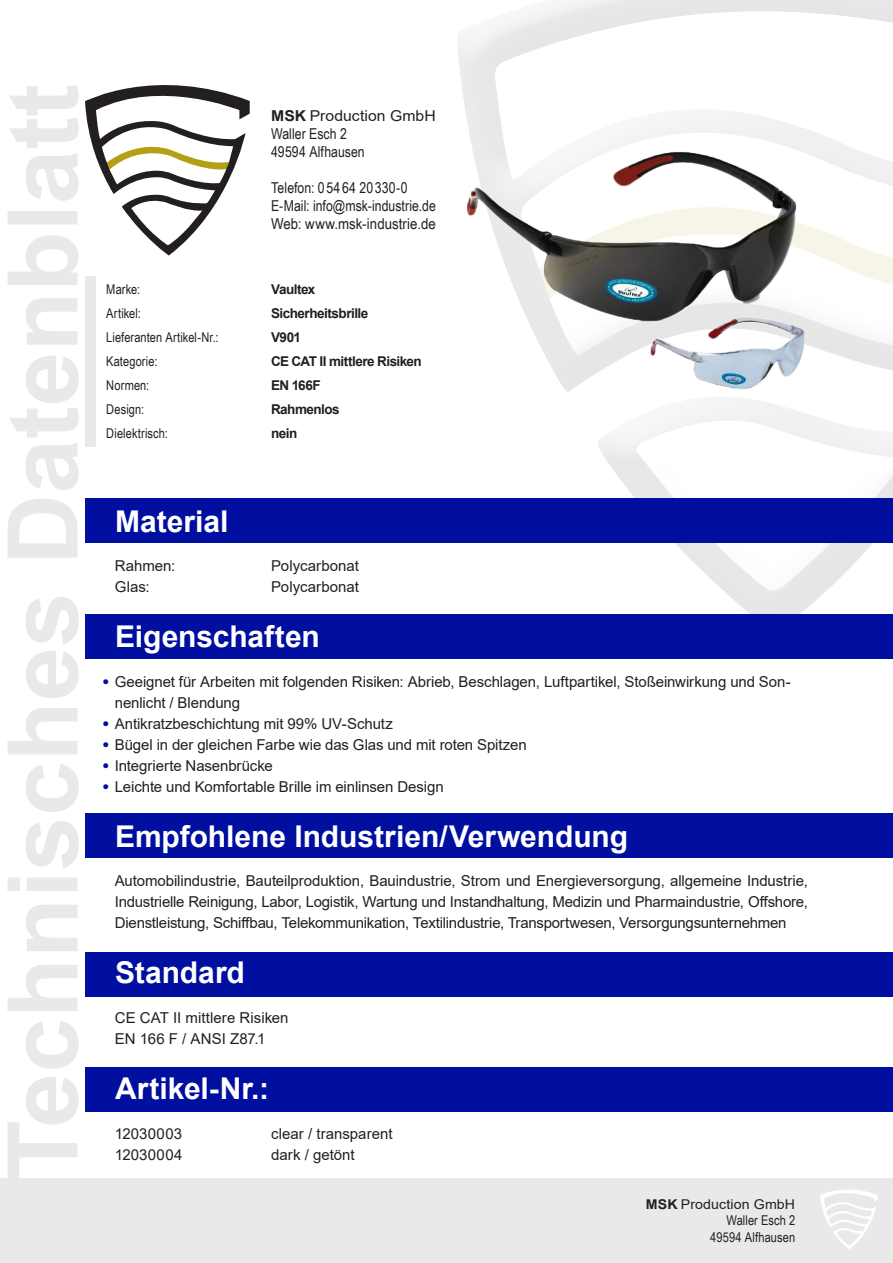
<style>
.page{position:relative;width:893px;height:1263px;background:#fff}
.page>*{position:absolute;margin:0;border:0;box-sizing:border-box;transform-origin:0 0}
.Rahmen_blau_weiß{font:700 30px "Arial";letter-spacing:-.005em;color:#fff}
.fließtext{font:15px/21px "Arial";letter-spacing:-.005em;color:#231f20}
.Aufzählung_ohne_punk{font:15px "Arial";letter-spacing:.005em;color:#231f20}
.t1{font:15px/18px "Arial Narrow";letter-spacing:.005em;color:#231f20}
.fließtext-2{font:15px "Arial";letter-spacing:-.005em;color:#231f20;scale:1.05 1}
.t2{font:13.5px/24px "Arial Narrow";letter-spacing:.01em;color:#231f20}
.rechte_spalte{font:700 13.5px "Arial";letter-spacing:-.04em;color:#231f20}
.t3{font:13.5px "Arial";letter-spacing:.01em;color:#231f20;scale:1.05 1}
.s1{font-weight:700}
.s2{font-weight:900;color:#000fa0}
</style>
<div class="page">
<div style="left:0;top:1178px;width:893px;height:85px;background:#e9e9e9"></div>
<svg style="left:820px;top:1189px;width:58px;height:60px"></svg>
<svg style="left:8px;top:85px;width:71px;height:1093px"></svg>
<div style="left:456px;top:0;width:437px;height:483px;background:#fff;opacity:.75"></div>
<div style="left:474px;top:0;width:419px;height:632px;background:#231f20;opacity:.75"></div>
<svg style="left:85px;top:85px;width:165px;height:170px"></svg>
<div style="left:85px;top:276px;width:11px;height:170px;background:#e9e9e9"></div>
<div style="left:85px;top:497px;width:808px;height:45px;background:#000fa0"></div>
<div style="left:85px;top:614px;width:808px;height:45px;background:#000fa0"></div>
<div style="left:85px;top:813px;width:808px;height:45px;background:#000fa0"></div>
<div style="left:85px;top:951px;width:808px;height:45px;background:#000fa0"></div>
<div style="left:85px;top:1067px;width:808px;height:45px;background:#000fa0"></div>
<img style="left:457px;top:141px;width:351px;height:249px">
<p class="t2" style="left:106px;top:277px;width:114px">Marke:<br>Artikel:<br>Lieferanten Artikel-Nr.:<br>Kategorie:<br>Normen:<br>Design:<br>Dielektrisch:</p>
<p class="fließtext-2" style="left:271px;top:106px;width:158px"><span class="s1">MSK</span> Production GmbH</p>
<p class="t1" style="left:271px;top:125px;width:95px">Waller Esch 2<br>49594 Alfhausen</p>
<p class="t1" style="left:271px;top:179px;width:166px">Telefon: 05464 20330-0<br>E-Mail: info@msk-industrie.de<br>Web: www.msk-industrie.de</p>
<p class="rechte_spalte" style="left:271px;top:280px;width:46px">Vaultex</p>
<p class="rechte_spalte" style="left:271px;top:304px;width:99px">Sicherheitsbrille</p>
<p class="rechte_spalte" style="left:271px;top:328px;width:31px">V901</p>
<p class="rechte_spalte" style="left:271px;top:352px;width:152px">CE CAT II mittlere Risiken</p>
<p class="rechte_spalte" style="left:271px;top:376px;width:51px">EN 166F</p>
<p class="rechte_spalte" style="left:271px;top:400px;width:70px">Rahmenlos</p>
<p class="rechte_spalte" style="left:271px;top:424px;width:28px">nein</p>
<p class="Rahmen_blau_weiß" style="left:115px;top:500px;width:115px">Material</p>
<p class="Aufzählung_ohne_punk" style="left:115px;top:556px;width:62px">Rahmen:</p>
<p class="Aufzählung_ohne_punk" style="left:271px;top:556px;width:89px">Polycarbonat</p>
<p class="Aufzählung_ohne_punk" style="left:115px;top:577px;width:36px">Glas:</p>
<p class="Aufzählung_ohne_punk" style="left:271px;top:577px;width:89px">Polycarbonat</p>
<p class="Rahmen_blau_weiß" style="left:115px;top:616px;width:206px">Eigenschaften</p>
<p class="fließtext" style="left:115px;top:671px;width:677px;text-indent:-13px"><span class="s2">•</span> Geeignet für Arbeiten mit folgenden Risiken: Abrieb, Beschlagen, Luftpartikel, Stoßeinwirkung und Son&shy;nenlicht / Blendung</p>
<p class="fließtext" style="left:102px;top:713px;width:292px"><span class="s2">•</span> Antikratzbeschichtung mit 99% UV-Schutz</p>
<p class="fließtext" style="left:102px;top:734px;width:426px"><span class="s2">•</span> Bügel in der gleichen Farbe wie das Glas und mit roten Spitzen</p>
<p class="fließtext" style="left:102px;top:755px;width:172px"><span class="s2">•</span> Integrierte Nasenbrücke</p>
<p class="fließtext" style="left:102px;top:776px;width:343px"><span class="s2">•</span> Leichte und Komfortable Brille im einlinsen Design</p>
<p class="Rahmen_blau_weiß" style="left:115px;top:815px;width:514px">Empfohlene Industrien/Verwendung</p>
<p class="fließtext" style="left:115px;top:870px;width:695px;text-align:justify">Automobilindustrie, Bauteilproduktion, Bauindustrie, Strom und Energieversorgung, allgemeine Industrie, Industrielle Reinigung, Labor, Logistik, Wartung und Instandhaltung, Medizin und Pharmaindustrie, Offshore, Dienstleistung, Schiffbau, Telekommunikation, Textilindustrie, Transportwesen, Versorgungsunternehmen</p>
<p class="Rahmen_blau_weiß" style="left:115px;top:952px;width:131px">Standard</p>
<p class="Aufzählung_ohne_punk" style="left:115px;top:1007px;width:175px">CE CAT II mittlere Risiken</p>
<p class="Aufzählung_ohne_punk" style="left:115px;top:1028px;width:152px">EN 166 F / ANSI Z87.1</p>
<p class="Rahmen_blau_weiß" style="left:115px;top:1067px;width:156px">Artikel-Nr.:</p>
<p class="Aufzählung_ohne_punk" style="left:115px;top:1123px;width:69px">12030003</p>
<p class="Aufzählung_ohne_punk" style="left:271px;top:1123px;width:123px">clear / transparent</p>
<p class="Aufzählung_ohne_punk" style="left:115px;top:1144px;width:69px">12030004</p>
<p class="Aufzählung_ohne_punk" style="left:271px;top:1144px;width:85px">dark / getönt</p>
<p class="t3" style="left:646px;top:1194px;width:144px"><span class="s1">MSK</span> Production GmbH</p>
<p class="t2" style="left:710px;top:1212px;width:87px;line-height:16.5px;text-align:right">Waller Esch 2<br>49594 Alfhausen</p>
</div>
